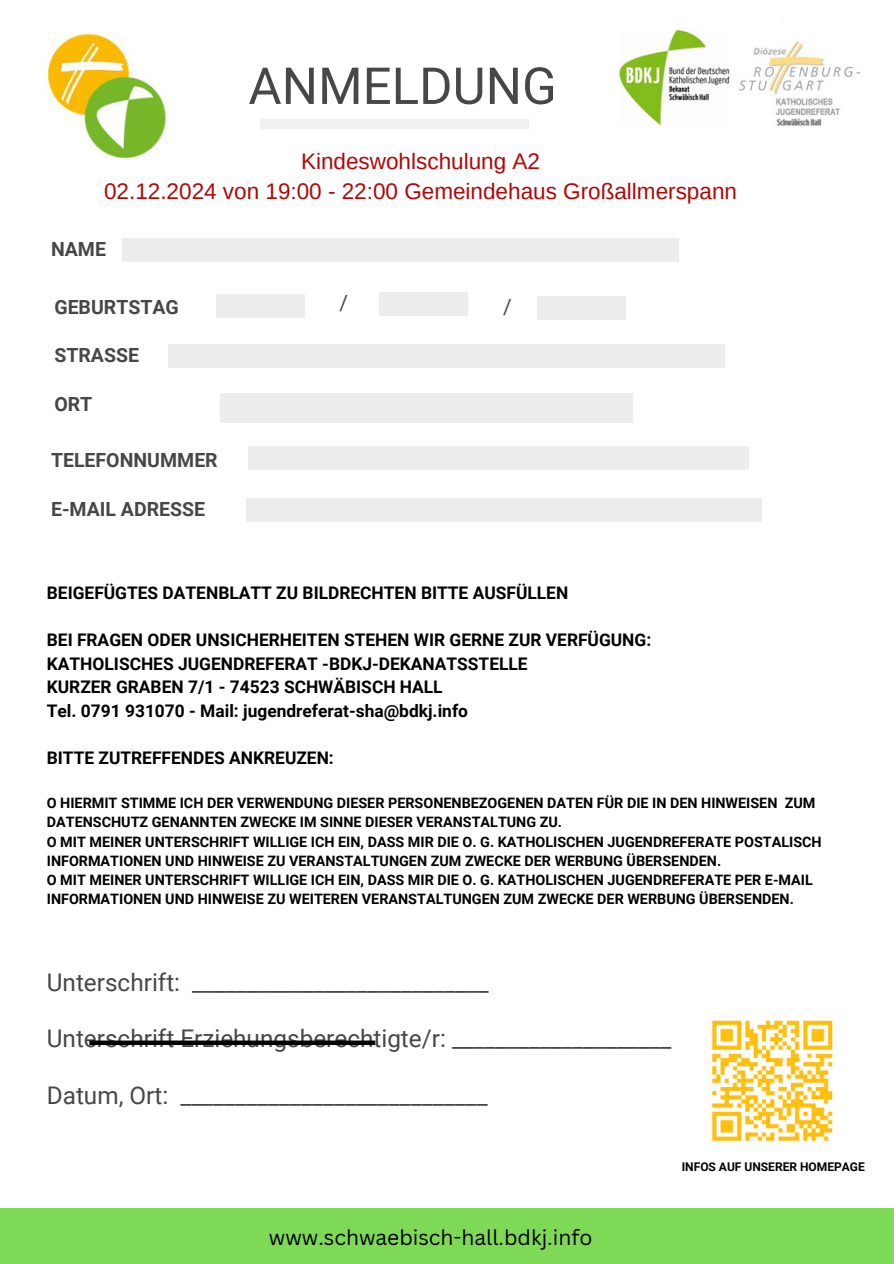
<style>
.page{position:relative;width:894px;height:1264px;background:#fff}
.page>*{position:absolute;margin:0;border:0;box-sizing:border-box;transform-origin:0 0}
.t1{font:51px "Roboto";color:#474747}
.t2{font:24.3px "Roboto";color:#474747}
.t3{font:22.5px/30.3px "Arimo";color:#b20606;text-align:center}
.t4{font:21px "Canva Sans";color:#000}
.t5{font:21px "Roboto";color:#474747}
.t6{font:700 19.5px "Roboto";color:#474747}
.t7{font:700 17.4px/23.7px "Roboto";color:#000}
.t8{font:700 14.4px/19.2px "Roboto";color:#000}
.t9{font:700 12px "Roboto";color:#000}
</style>
<div class="page">
<div style="left:260px;top:120px;width:268px;height:9px;background:#f1f0f0"></div>
<div style="left:0;top:1208px;width:893px;height:55px;background:#7ed957"></div>
<div style="left:122px;top:239px;width:556px;height:23px;background:#ededed"></div>
<div style="left:216px;top:294px;width:89px;height:23px;background:#ededed"></div>
<div style="left:536px;top:296px;width:89px;height:23px;background:#ededed"></div>
<div style="left:379px;top:293px;width:89px;height:23px;background:#ededed"></div>
<div style="left:168px;top:344px;width:557px;height:24px;background:#ededed"></div>
<div style="left:220px;top:393px;width:412px;height:30px;background:#ededed"></div>
<div style="left:248px;top:446px;width:500px;height:23px;background:#ededed"></div>
<div style="left:245px;top:499px;width:516px;height:23px;background:#ededed"></div>
<img style="left:41px;top:33px;width:126px;height:126px">
<img style="left:616px;top:28px;width:245px;height:99px">
<img style="left:711px;top:1020px;width:122px;height:122px">
<div style="left:89px;top:1040px;width:286px;height:5px;background:#000"></div>
<h3 class="t1" style="left:248px;top:57px;width:310px">ANMELDUNG</h3>
<h3 class="t3" style="left:104px;top:146px;width:634px">Kindeswohlschulung A2<br>02.12.2024 von 19:00 - 22:00 Gemeindehaus Großallmerspann</h3>
<h3 class="t6" style="left:51px;top:238px;width:56px">NAME</h3>
<h1 class="t6" style="left:54px;top:296px;width:126px">GEBURTSTAG</h1>
<p class="t6" style="left:54px;top:344px;width:86px">STRASSE</p>
<p class="t6" style="left:54px;top:392px;width:39px">ORT</p>
<p class="t6" style="left:51px;top:449px;width:168px">TELEFONNUMMER</p>
<h3 class="t6" style="left:51px;top:498px;width:155px">E-MAIL ADRESSE</h3>
<h3 class="t5" style="left:339px;top:290px;width:10px">/</h3>
<h2 class="t5" style="left:503px;top:294px;width:10px">/</h2>
<p class="t7" style="left:47px;top:581px;width:523px">BEIGEFÜGTES DATENBLATT ZU BILDRECHTEN BITTE AUSFÜLLEN</p>
<p class="t7" style="left:47px;top:628px;width:605px">BEI FRAGEN ODER UNSICHERHEITEN STEHEN WIR GERNE ZUR VERFÜGUNG:<br>KATHOLISCHES JUGENDREFERAT -BDKJ-DEKANATSSTELLE<br>KURZER GRABEN 7/1 - 74523 SCHWÄBISCH HALL<br>Tel. 0791 931070 - Mail: jugendreferat-sha@bdkj.info</p>
<p class="t7" style="left:47px;top:746px;width:288px">BITTE ZUTREFFENDES ANKREUZEN:</p>
<p class="t8" style="left:47px;top:793px;width:776px">O HIERMIT STIMME ICH DER VERWENDUNG DIESER PERSONENBEZOGENEN DATEN FÜR DIE IN DEN HINWEISEN ZUM DATENSCHUTZ GENANNTEN ZWECKE IM SINNE DIESER VERANSTALTUNG ZU.<br>O MIT MEINER UNTERSCHRIFT WILLIGE ICH EIN, DASS MIR DIE O. G. KATHOLISCHEN JUGENDREFERATE POSTALISCH INFORMATIONEN UND HINWEISE ZU VERANSTALTUNGEN ZUM ZWECKE DER WERBUNG ÜBERSENDEN.<br>O MIT MEINER UNTERSCHRIFT WILLIGE ICH EIN, DASS MIR DIE O. G. KATHOLISCHEN JUGENDREFERATE PER E-MAIL INFORMATIONEN UND HINWEISE ZU WEITEREN VERANSTALTUNGEN ZUM ZWECKE DER WERBUNG ÜBERSENDEN.</p>
<p class="t2" style="left:47px;top:968px;width:443px">Unterschrift: ___________________________</p>
<p class="t2" style="left:47px;top:1024px;width:626px">Unterschrift Erziehungsberechtigte/r: ____________________</p>
<p class="t2" style="left:47px;top:1080px;width:442px">Datum, Ort: ____________________________</p>
<h4 class="t9" style="left:681px;top:1160px;width:184px">INFOS AUF UNSERER HOMEPAGE</h4>
<p class="t4" style="left:269px;top:1222px;width:325px">www.schwaebisch-hall.bdkj.info</p>
</div>
